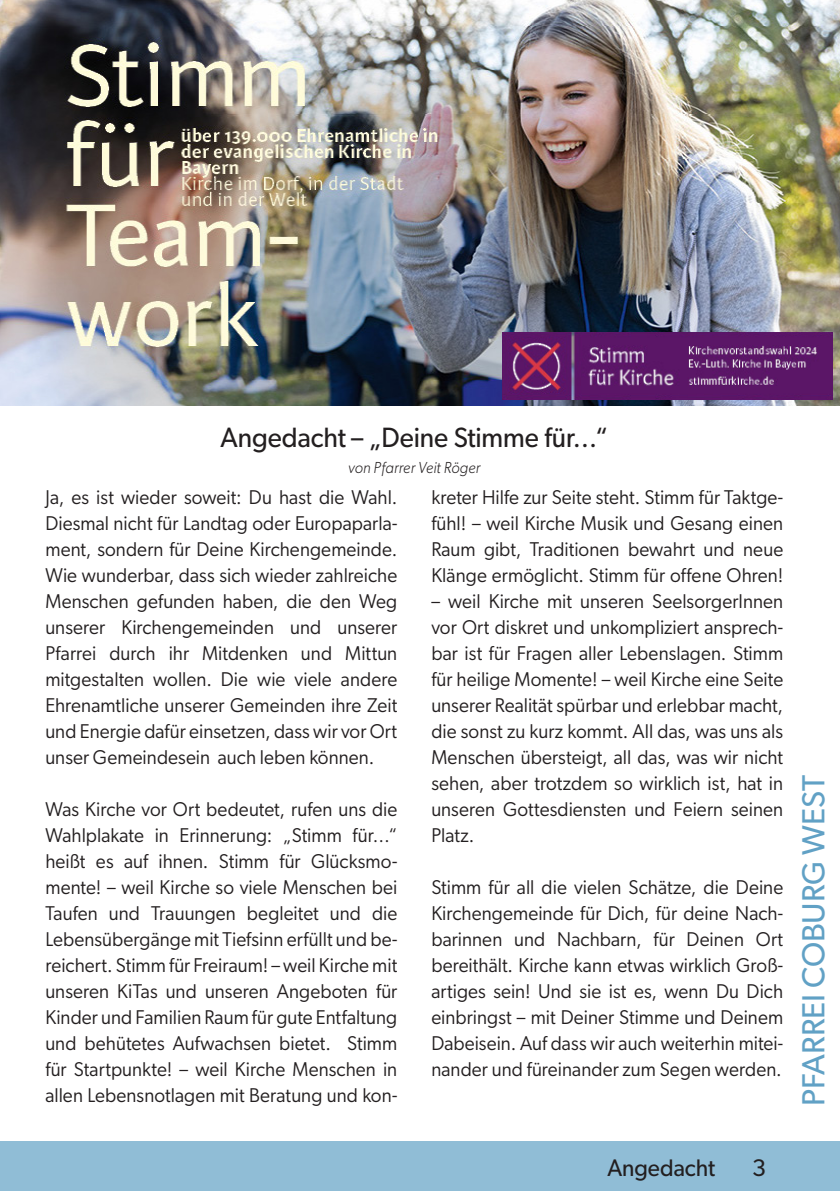
<style>
.page{position:relative;width:840px;height:1191px;background:#fff}
.page>*{position:absolute;margin:0;border:0;box-sizing:border-box;transform-origin:0 0}
.t1{font:32px "Gibson";color:#61a1c5}
.Überschriften{font:28px "Gibson";letter-spacing:-.005em;color:#231f20;scale:.95 1}
.Absatzformat_1{font:24px "Gibson";color:#231f20;scale:.95 1}
.Absatzformat_1-2{font:24px "Gibson";color:#231f20}
.Überschriften-2{font:20px/26px "Gibson";letter-spacing:.005em;color:#231f20;text-align:justify;scale:.95 1}
.Überschriften-3{font:italic 300 16px "Gibson";letter-spacing:.005em;color:#231f20;scale:.95 1}
</style>
<div class="page">
<img style="left:0;top:0;width:839px;height:405px">
<img style="left:502px;top:333px;width:329px;height:67px">
<div style="left:0;top:1141px;width:839px;height:50px;background:#90bdd6"></div>
<p class="Überschriften" style="left:220px;top:421px;width:409px">Angedacht – „Deine Stimme für…“</p>
<p class="Überschriften-3" style="left:348px;top:458px;width:140px">von Pfarrer Veit Röger</p>
<p class="Überschriften-2" style="left:45px;top:483px;width:372px">Ja, es ist wieder soweit: Du hast die Wahl.<br>Diesmal nicht für Landtag oder Europaparla&shy;ment, sondern für Deine Kirchengemeinde.<br>Wie wunderbar, dass sich wieder zahlreiche Menschen gefunden haben, die den Weg unserer Kirchengemeinden und unserer Pfarrei durch ihr Mitdenken und Mittun mitgestalten wollen. Die wie viele andere Ehrenamtliche unserer Gemeinden ihre Zeit und Energie dafür einsetzen, dass wir vor Ort unser Gemeindesein auch leben können.</p>
<p class="Überschriften-2" style="left:45px;top:795px;width:372px">Was Kirche vor Ort bedeutet, rufen uns die Wahlplakate in Erinnerung: „Stimm für…“ heißt es auf ihnen. Stimm für Glücksmo&shy;mente! – weil Kirche so viele Menschen bei Taufen und Trauungen begleitet und die Lebensübergänge mit Tiefsinn erfüllt und be&shy;reichert. Stimm für Freiraum! – weil Kirche mit unseren KiTas und unseren Angeboten für Kinder und Familien Raum für gute Entfaltung und behütetes Aufwachsen bietet. Stimm für Startpunkte! – weil Kirche Menschen in allen Lebensnotlagen mit Beratung und kon-</p>
<p class="Überschriften-2" style="left:431px;top:483px;width:372px">kreter Hilfe zur Seite steht. Stimm für Taktge&shy;fühl! – weil Kirche Musik und Gesang einen Raum gibt, Traditionen bewahrt und neue Klänge ermöglicht. Stimm für offene Ohren!</p>
<p class="Überschriften-2" style="left:431px;top:587px;width:372px">– weil Kirche mit unseren SeelsorgerInnen vor Ort diskret und unkompliziert ansprech&shy;bar ist für Fragen aller Lebenslagen. Stimm für heilige Momente! – weil Kirche eine Seite unserer Realität spürbar und erlebbar macht, die sonst zu kurz kommt. All das, was uns als Menschen übersteigt, all das, was wir nicht sehen, aber trotzdem so wirklich ist, hat in unseren Gottesdiensten und Feiern seinen Platz.</p>
<p class="Überschriften-2" style="left:431px;top:873px;width:372px">Stimm für all die vielen Schätze, die Deine Kirchengemeinde für Dich, für deine Nach&shy;barinnen und Nachbarn, für Deinen Ort bereithält. Kirche kann etwas wirklich Groß&shy;artiges sein! Und sie ist es, wenn Du Dich einbringst – mit Deiner Stimme und Deinem Dabeisein. Auf dass wir auch weiterhin mitei&shy;nander und füreinander zum Segen werden.</p>
<h1 class="t1" style="left:793px;top:1106px;width:332px;rotate:-90deg">PFARREI COBURG WEST</h1>
<p class="Absatzformat_1" style="left:607px;top:1153px;width:115px">Angedacht</p>
<p class="Absatzformat_1-2" style="left:751px;top:1153px;width:16px">3</p>
</div>
